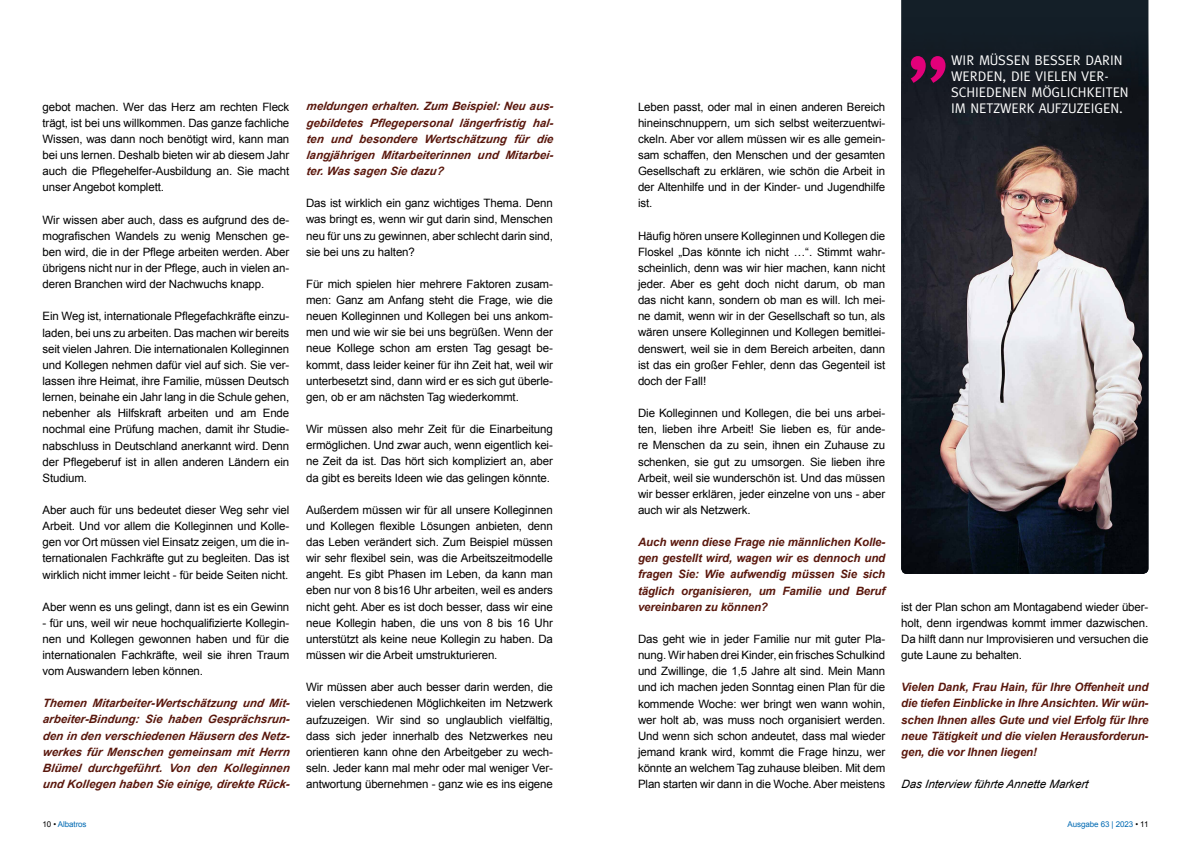
<style>
.page{position:relative;width:1191px;height:842px;background:#fff}
.page>*{position:absolute;margin:0;border:0;box-sizing:border-box;transform-origin:0 0}
.t1{font:100px "Meta";color:#e2007a}
.t2{font:14px/16px "Meta";color:#fff}
.t3{font:11.5px/16.1px "Arial";letter-spacing:-.01em;color:#000;text-align:justify}
.t4{font:italic 700 11.5px/16.1px "Arial";letter-spacing:-.01em;color:#5a180d;text-align:justify}
.t5{font:italic 11.5px "Arial";color:#000}
.t6{font:8px "Arial";letter-spacing:-.01em;color:#006ab3}
.s1{color:#000}
</style>
<div class="page">
<div style="left:901px;top:0;width:247px;height:17px;background:#141f28"></div>
<img style="left:901px;top:17px;width:247px;height:557px">
<p class="t3" style="left:43px;top:99px;width:248px">gebot machen. Wer das Herz am rechten Fleck trägt, ist bei uns willkommen. Das ganze fachliche Wissen, was dann noch benötigt wird, kann man bei uns lernen. Deshalb bieten wir ab diesem Jahr auch die Pflegehelfer-Ausbildung an. Sie macht unser Angebot komplett.</p>
<p class="t3" style="left:43px;top:211px;width:248px">Wir wissen aber auch, dass es aufgrund des de&shy;mografischen Wandels zu wenig Menschen ge&shy;ben wird, die in der Pflege arbeiten werden. Aber übrigens nicht nur in der Pflege, auch in vielen an&shy;deren Branchen wird der Nachwuchs knapp.</p>
<p class="t3" style="left:43px;top:308px;width:248px">Ein Weg ist, internationale Pflegefachkräfte einzu&shy;laden, bei uns zu arbeiten. Das machen wir bereits seit vielen Jahren. Die internationalen Kolleginnen und Kollegen nehmen dafür viel auf sich. Sie ver&shy;lassen ihre Heimat, ihre Familie, müssen Deutsch lernen, beinahe ein Jahr lang in die Schule gehen, nebenher als Hilfskraft arbeiten und am Ende nochmal eine Prüfung machen, damit ihr Studie&shy;nabschluss in Deutschland anerkannt wird. Denn der Pflegeberuf ist in allen anderen Ländern ein Studium.</p>
<p class="t3" style="left:43px;top:502px;width:248px">Aber auch für uns bedeutet dieser Weg sehr viel Arbeit. Und vor allem die Kolleginnen und Kolle&shy;gen vor Ort müssen viel Einsatz zeigen, um die in&shy;ternationalen Fachkräfte gut zu begleiten. Das ist wirklich nicht immer leicht - für beide Seiten nicht.</p>
<p class="t3" style="left:43px;top:599px;width:248px">Aber wenn es uns gelingt, dann ist es ein Gewinn</p>
<p class="t3" style="left:43px;top:615px;width:248px">- für uns, weil wir neue hochqualifizierte Kollegin&shy;nen und Kollegen gewonnen haben und für die internationalen Fachkräfte, weil sie ihren Traum vom Auswandern leben können.</p>
<p class="t4" style="left:43px;top:695px;width:250px">Themen Mitarbeiter-Wertschätzung und Mit&shy;arbeiter-Bindung: Sie haben Gesprächsrun&shy;den in den verschiedenen Häusern des Netz&shy;werkes für Menschen gemeinsam mit Herrn Blümel durchgeführt. Von den Kolleginnen und Kollegen haben Sie einige, direkte Rück-</p>
<p class="t4" style="left:306px;top:99px;width:250px">meldungen erhalten. Zum Beispiel: Neu aus&shy;gebildetes Pflegepersonal längerfristig hal&shy;ten und besondere Wertschätzung für die langjährigen Mitarbeiterinnen und Mitarbei&shy;ter. Was sagen Sie dazu?</p>
<p class="t3" style="left:306px;top:195px;width:248px">Das ist wirklich ein ganz wichtiges Thema. Denn was bringt es, wenn wir gut darin sind, Menschen neu für uns zu gewinnen, aber schlecht darin sind, sie bei uns zu halten?</p>
<p class="t3" style="left:306px;top:276px;width:248px">Für mich spielen hier mehrere Faktoren zusam&shy;men: Ganz am Anfang steht die Frage, wie die neuen Kolleginnen und Kollegen bei uns ankom&shy;men und wie wir sie bei uns begrüßen. Wenn der neue Kollege schon am ersten Tag gesagt be&shy;kommt, dass leider keiner für ihn Zeit hat, weil wir unterbesetzt sind, dann wird er es sich gut überle&shy;gen, ob er am nächsten Tag wiederkommt.</p>
<p class="t3" style="left:306px;top:421px;width:248px">Wir müssen also mehr Zeit für die Einarbeitung ermöglichen. Und zwar auch, wenn eigentlich kei&shy;ne Zeit da ist. Das hört sich kompliziert an, aber da gibt es bereits Ideen wie das gelingen könnte.</p>
<p class="t3" style="left:306px;top:502px;width:248px">Außerdem müssen wir für all unsere Kolleginnen und Kollegen flexible Lösungen anbieten, denn das Leben verändert sich. Zum Beispiel müssen wir sehr flexibel sein, was die Arbeitszeitmodelle angeht. Es gibt Phasen im Leben, da kann man eben nur von 8 bis16 Uhr arbeiten, weil es anders nicht geht. Aber es ist doch besser, dass wir eine neue Kollegin haben, die uns von 8 bis 16 Uhr unterstützt als keine neue Kollegin zu haben. Da müssen wir die Arbeit umstrukturieren.</p>
<p class="t3" style="left:306px;top:679px;width:248px">Wir müssen aber auch besser darin werden, die vielen verschiedenen Möglichkeiten im Netzwerk aufzuzeigen. Wir sind so unglaublich vielfältig, dass sich jeder innerhalb des Netzwerkes neu orientieren kann ohne den Arbeitgeber zu wech&shy;seln. Jeder kann mal mehr oder mal weniger Ver&shy;antwortung übernehmen - ganz wie es ins eigene</p>
<p class="t3" style="left:638px;top:98px;width:249px">Leben passt, oder mal in einen anderen Bereich hineinschnuppern, um sich selbst weiterzuentwi&shy;ckeln. Aber vor allem müssen wir es alle gemein&shy;sam schaffen, den Menschen und der gesamten Gesellschaft zu erklären, wie schön die Arbeit in der Altenhilfe und in der Kinder- und Jugendhilfe ist.</p>
<p class="t3" style="left:638px;top:227px;width:249px">Häufig hören unsere Kolleginnen und Kollegen die Floskel „Das könnte ich nicht …“. Stimmt wahr&shy;scheinlich, denn was wir hier machen, kann nicht jeder. Aber es geht doch nicht darum, ob man das nicht kann, sondern ob man es will. Ich mei&shy;ne damit, wenn wir in der Gesellschaft so tun, als wären unsere Kolleginnen und Kollegen bemitlei&shy;denswert, weil sie in dem Bereich arbeiten, dann ist das ein großer Fehler, denn das Gegenteil ist doch der Fall!</p>
<p class="t3" style="left:638px;top:405px;width:249px">Die Kolleginnen und Kollegen, die bei uns arbei&shy;ten, lieben ihre Arbeit! Sie lieben es, für ande&shy;re Menschen da zu sein, ihnen ein Zuhause zu schenken, sie gut zu umsorgen. Sie lieben ihre Arbeit, weil sie wunderschön ist. Und das müssen wir besser erklären, jeder einzelne von uns - aber auch wir als Netzwerk.</p>
<p class="t4" style="left:638px;top:534px;width:249px">Auch wenn diese Frage nie männlichen Kolle&shy;gen gestellt wird, wagen wir es dennoch und fragen Sie: Wie aufwendig müssen Sie sich täglich organisieren, um Familie und Beruf vereinbaren zu können?</p>
<p class="t3" style="left:638px;top:631px;width:249px">Das geht wie in jeder Familie nur mit guter Pla&shy;nung. Wir haben drei Kinder, ein frisches Schulkind und Zwillinge, die 1,5 Jahre alt sind. Mein Mann und ich machen jeden Sonntag einen Plan für die kommende Woche: wer bringt wen wann wohin, wer holt ab, was muss noch organisiert werden.<br>Und wenn sich schon andeutet, dass mal wieder jemand krank wird, kommt die Frage hinzu, wer könnte an welchem Tag zuhause bleiben. Mit dem Plan starten wir dann in die Woche. Aber meistens</p>
<p class="t2" style="left:951px;top:52px;width:179px">WIR MÜSSEN BESSER DARIN<br>WERDEN, DIE VIELEN VER-<br>SCHIEDENEN MÖGLICHKEITEN<br>IM NETZWERK AUFZUZEIGEN.</p>
<p class="t1" style="left:905px;top:-24px;width:48px">„</p>
<p class="t3" style="left:901px;top:598px;width:249px">ist der Plan schon am Montagabend wieder über&shy;holt, denn irgendwas kommt immer dazwischen.<br>Da hilft dann nur Improvisieren und versuchen die gute Laune zu behalten.</p>
<p class="t4" style="left:901px;top:679px;width:249px">Vielen Dank, Frau Hain, für Ihre Offenheit und die tiefen Einblicke in Ihre Ansichten. Wir wün&shy;schen Ihnen alles Gute und viel Erfolg für Ihre neue Tätigkeit und die vielen Herausforderun&shy;gen, die vor Ihnen liegen!</p>
<p class="t5" style="left:901px;top:777px;width:188px">Das Interview führte Annette Markert</p>
<p class="t6" style="left:43px;top:819px;width:46px"><span class="s1">10 •</span> Albatros</p>
<p class="t6" style="left:1067px;top:819px;width:82px">Ausgabe 63 | 2023 <span class="s1">• 11</span></p>
</div>
